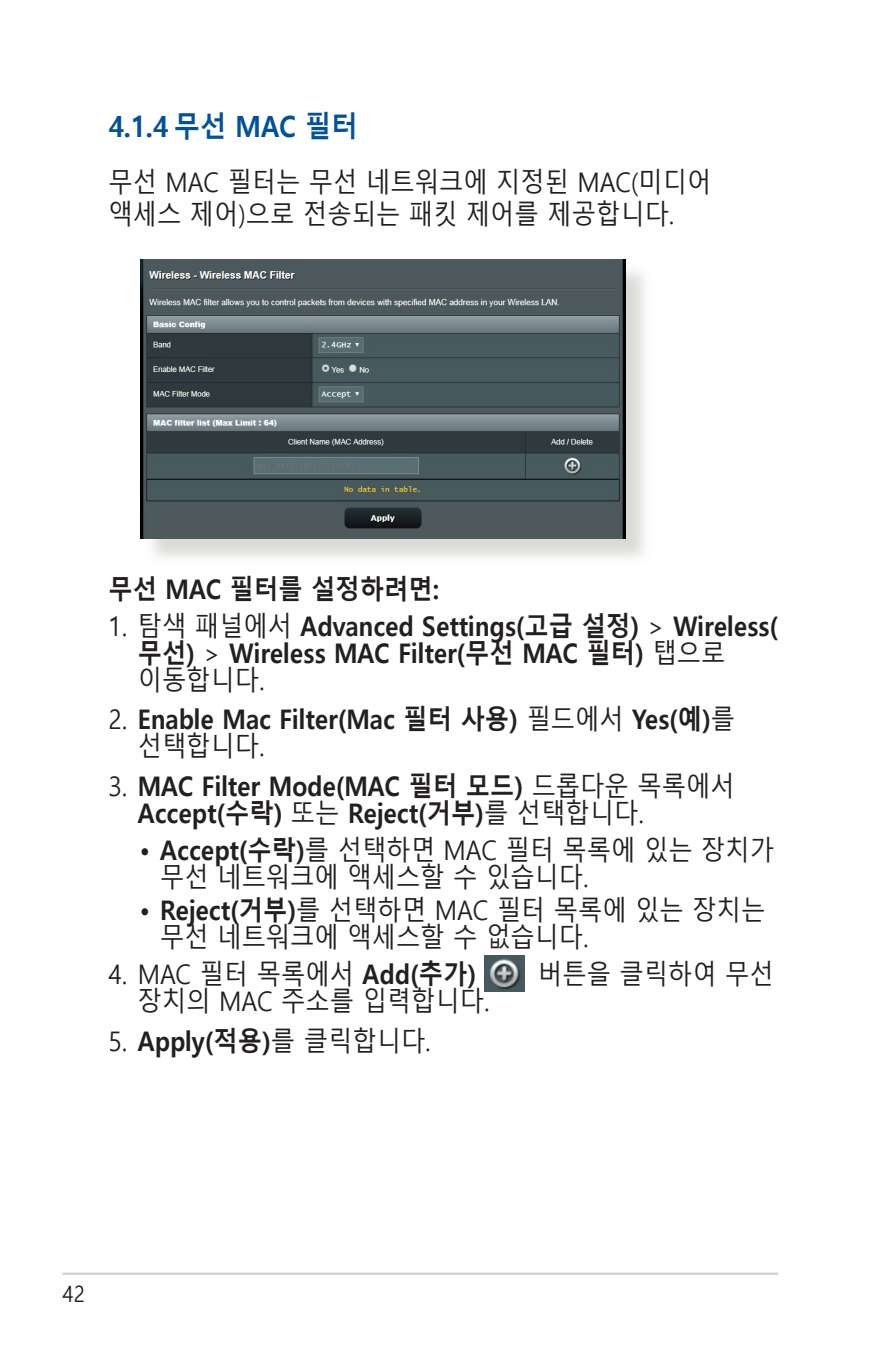
<style>
.page{position:relative;width:893px;height:1346px;background:#fff}
.page>*{position:absolute;margin:0;border:0;box-sizing:border-box;transform-origin:0 0}
.WL_Header_2{font:700 29.25px "Malgun Gothic";color:#01529a;scale:.9 1}
.WL_Body_Text_-_List{font:700 27px/27px "Malgun Gothic";color:#231f20;scale:.9 1}
.WL_Body_Text_-_List_Indent{font:27px/27px "Malgun Gothic";color:#231f20;scale:.9 1}
.WL_Body_Text_-_List-2{font:27px "Malgun Gothic";color:#231f20;scale:.9 1}
.WL_Body_Text{font:27px/32.4px "Malgun Gothic";color:#231f20;scale:.9 1}
.WL_Body_Text-2{font:700 27px "Malgun Gothic";color:#231f20;scale:.9 1}
.t1{font:22.5px "Malgun Gothic";color:#231f20;scale:.9 1}
.s1{font-weight:400}
.s2{font-weight:700}
</style>
<div class="page">
<hr style="left:63px;top:1272px;width:715px;height:3px;background:#d1d2d4">
<img style="left:485px;top:955px;width:39px;height:36px">
<div style="left:144px;top:263px;width:509px;height:303px;background:#cfcecb;opacity:.75"></div>
<img style="left:140px;top:259px;width:485px;height:279px">
<p class="WL_Header_2" style="left:108px;top:109px;width:279px">4.1.4 무선 MAC 필터</p>
<p class="WL_Body_Text" style="left:108px;top:166px;width:671px">무선 MAC 필터는 무선 네트워크에 지정된 MAC(미디어 액세스 제어)으로 전송되는 패킷 제어를 제공합니다.</p>
<p class="WL_Body_Text-2" style="left:108px;top:573px;width:369px">무선 MAC 필터를 설정하려면:</p>
<p class="WL_Body_Text_-_List" style="left:138px;top:612px;width:713px;text-indent:-29px"><span class="s1">1. 탐색 패널에서</span> Advanced Settings(고급 설정) <span class="s1">&gt;</span> Wireless( 무선) <span class="s1">&gt;</span> Wireless MAC Filter(무선 MAC 필터) <span class="s1">탭으로 이동합니다.</span></p>
<p class="WL_Body_Text_-_List" style="left:138px;top:706px;width:665px;text-indent:-29px"><span class="s1">2.</span> Enable Mac Filter(Mac 필터 사용) <span class="s1">필드에서</span> Yes(예)<span class="s1">를 선택합니다.</span></p>
<p class="WL_Body_Text_-_List" style="left:138px;top:773px;width:665px;text-indent:-29px"><span class="s1">3.</span> MAC Filter Mode(MAC 필터 모드) <span class="s1">드롭다운 목록에서<br></span>Accept(수락) <span class="s1">또는</span> Reject(거부)<span class="s1">를 선택합니다.</span></p>
<p class="WL_Body_Text_-_List_Indent" style="left:160px;top:837px;width:684px;text-indent:-20px">• <span class="s2">Accept(수락)</span>를 선택하면 MAC 필터 목록에 있는 장치가 무선 네트워크에 액세스할 수 있습니다.</p>
<p class="WL_Body_Text_-_List_Indent" style="left:160px;top:897px;width:674px;text-indent:-20px">• <span class="s2">Reject(거부)</span>를 선택하면 MAC 필터 목록에 있는 장치는 무선 네트워크에 액세스할 수 없습니다.</p>
<p class="WL_Body_Text_-_List-2" style="left:108px;top:959px;width:410px">4. MAC 필터 목록에서 <span class="s2">Add(추가)</span></p>
<p class="WL_Body_Text_-_List-2" style="left:538px;top:959px;width:263px">버튼을 클릭하여 무선</p>
<p class="WL_Body_Text_-_List-2" style="left:138px;top:986px;width:392px">장치의 MAC 주소를 입력합니다.</p>
<p class="WL_Body_Text_-_List-2" style="left:108px;top:1025px;width:359px">5. <span class="s2">Apply(적용)</span>를 클릭합니다.</p>
<p class="t1" style="left:63px;top:1281px;width:26px">42</p>
</div>
